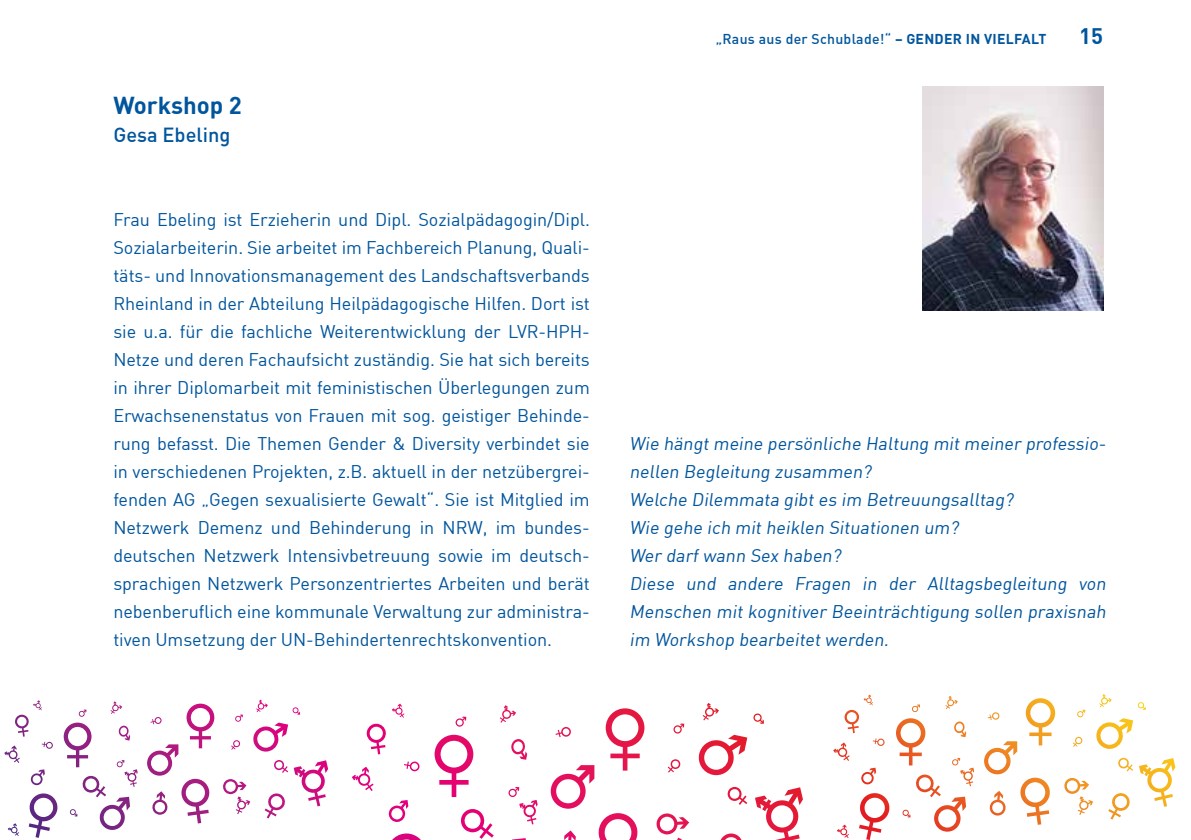
<style>
.page{position:relative;width:1191px;height:840px;background:#fff}
.page>*{position:absolute;margin:0;border:0;box-sizing:border-box;transform-origin:0 0}
.mm_überschrift{font:700 24px "DIN";color:#00559d}
.t1{font:700 22px "DIN";color:#00559d}
.mm_Absatzü{font:500 20px "DIN";color:#00559d}
.mm_Grundtext{font:18px/28px "DIN";letter-spacing:-.005em;color:#00559d;text-align:justify}
.mm_Grundtext_kursiv{font:18px/28px "DIN";color:#00559d}
.t2{font:500 14px "DIN";letter-spacing:.02em;color:#00559d}
.s1{font-weight:700}
</style>
<div class="page">
<svg style="left:4px;top:699px;width:324px;height:139px"></svg>
<svg style="left:833px;top:694px;width:343px;height:145px"></svg>
<svg style="left:392px;top:839px;width:29px;height:1px"></svg>
<svg style="left:351px;top:703px;width:452px;height:136px"></svg>
<img style="left:922px;top:87px;width:182px;height:223px">
<p class="mm_überschrift" style="left:113px;top:89px;width:130px">Workshop 2</p>
<p class="mm_Absatzü" style="left:113px;top:121px;width:118px">Gesa Ebeling</p>
<p class="mm_Grundtext" style="left:113px;top:205px;width:478px">Frau Ebeling ist Erzieherin und Dipl. Sozialpädagogin/Dipl.<br>Sozialarbeiterin. Sie arbeitet im Fachbereich Planung, Quali&shy;täts- und Innovationsmanagement des Landschaftsverbands Rheinland in der Abteilung Heilpädagogische Hilfen. Dort ist sie u.a. für die fachliche Weiterentwicklung der LVR-HPH-Netze und deren Fachaufsicht zuständig. Sie hat sich bereits in ihrer Diplomarbeit mit feministischen Überlegungen zum Erwachsenenstatus von Frauen mit sog. geistiger Behinde&shy;rung befasst. Die Themen Gender &amp; Diversity verbindet sie in verschiedenen Projekten, z.B. aktuell in der netzübergrei&shy;fenden AG „Gegen sexualisierte Gewalt“. Sie ist Mitglied im Netzwerk Demenz und Behinderung in NRW, im bundes&shy;deutschen Netzwerk Intensivbetreuung sowie im deutsch&shy;sprachigen Netzwerk Personzentriertes Arbeiten und berät nebenberuflich eine kommunale Verwaltung zur administra&shy;tiven Umsetzung der UN-Behindertenrechtskonvention.</p>
<p class="t2" style="left:716px;top:30px;width:332px">„Raus aus der Schublade!“ <span class="s1">– GENDER IN VIELFALT</span></p>
<p class="t1" style="left:1079px;top:22px;width:25px">15</p>
<p class="mm_Grundtext_kursiv" style="left:629px;top:429px;width:481px">Wie hängt meine persönliche Haltung mit meiner professio&shy;nellen Begleitung zusammen?</p>
<p class="mm_Grundtext_kursiv" style="left:629px;top:485px;width:388px">Welche Dilemmata gibt es im Betreuungsalltag?</p>
<p class="mm_Grundtext_kursiv" style="left:629px;top:513px;width:334px">Wie gehe ich mit heiklen Situationen um?</p>
<p class="mm_Grundtext_kursiv" style="left:629px;top:541px;width:216px">Wer darf wann Sex haben?</p>
<p class="mm_Grundtext_kursiv" style="left:629px;top:569px;width:481px;text-align:justify">Diese und andere Fragen in der Alltagsbegleitung von Menschen mit kognitiver Beeinträchtigung sollen praxisnah im Workshop bearbeitet werden.</p>
</div>
